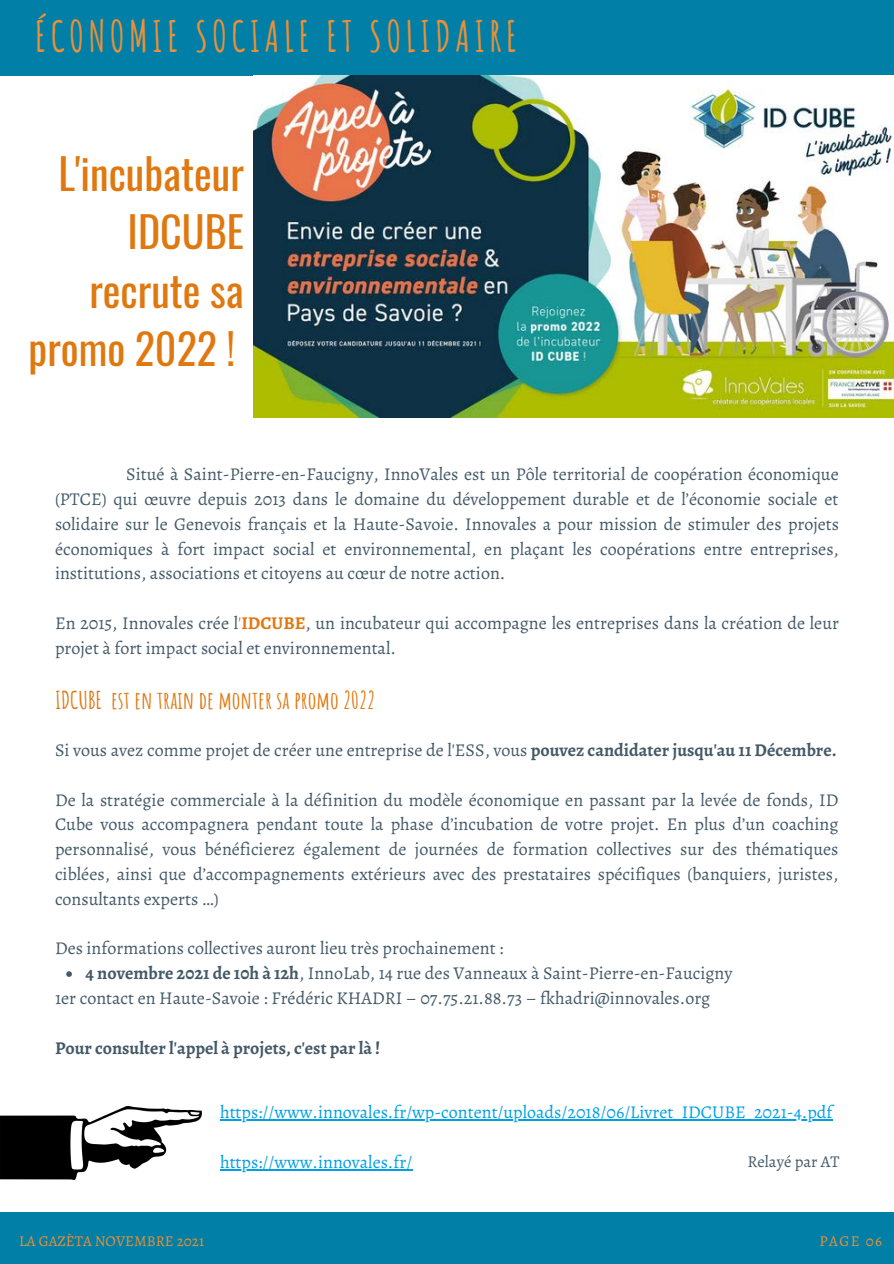
<style>
.page{position:relative;width:894px;height:1264px;background:#fff}
.page>*{position:absolute;margin:0;border:0;box-sizing:border-box;transform-origin:0 0}
.t1{font:42px/58.5px "Oswald";color:#e07810;text-align:right}
.t2{font:700 42px "Amatic SC";letter-spacing:.1em;color:#ec9036}
.t3{font:700 24px "Amatic SC";color:#e07810}
.t4{font:18px/24.8px "Alegreya";color:#435967;text-align:justify}
.t5{font:18px "Alegreya";color:#009fe3}
.t6{font:700 18px "Alegreya";color:#435967}
.t7{font:16.5px "Alegreya";color:#435967}
.t8{font:15px "Alegreya";color:#ec9036}
.s1{color:#e07810}
.s2{font-weight:700;color:#e07810}
.s3{font-weight:700}
</style>
<div class="page">
<div style="left:0;top:1212px;width:893px;height:51px;background:#027fa6"></div>
<div style="left:0;top:0;width:893px;height:76px;background:#027fa6"></div>
<img style="left:253px;top:75px;width:640px;height:343px">
<img style="left:0;top:1106px;width:202px;height:73px">
<svg style="left:66px;top:971px;width:6px;height:5px"></svg>
<hr style="left:220px;top:1119px;width:612px;height:1px;background:#009fe3">
<hr style="left:220px;top:1168px;width:192px;height:2px;background:#009fe3">
<p class="t2" style="left:35px;top:9px;width:484px">ÉCONOMIE SOCIALE ET SOLIDAIRE</p>
<p class="t1" style="left:29px;top:142px;width:217px">L'incubateur<br>IDCUBE recrute sa promo 2022 !</p>
<p class="t4" style="left:55px;top:462px;width:785px;text-indent:71px">Situé à Saint-Pierre-en-Faucigny, InnoVales est un Pôle territorial de coopération économique (PTCE) qui œuvre depuis 2013 dans le domaine du développement durable et de l’économie sociale et solidaire sur le Genevois français et la Haute-Savoie. Innovales a pour mission de stimuler des projets économiques à fort impact social et environnemental, en plaçant les coopérations entre entreprises, institutions, associations et citoyens au cœur de notre action.</p>
<p class="t4" style="left:55px;top:610px;width:785px">En 2015, Innovales crée l<span class="s1">'</span><span class="s2">IDCUBE</span>, un incubateur qui accompagne les entreprises dans la création de leur projet à fort impact social et environnemental.</p>
<p class="t3" style="left:55px;top:684px;width:322px">IDCUBE est en train de monter sa promo 2022</p>
<p class="t4" style="left:55px;top:737px;width:782px">Si vous avez comme projet de créer une entreprise de l'ESS, vous <span class="s3">pouvez candidater jusqu'au 11 Décembre.</span></p>
<p class="t4" style="left:55px;top:787px;width:784px">De la stratégie commerciale à la définition du modèle économique en passant par la levée de fonds, ID Cube vous accompagnera pendant toute la phase d’incubation de votre projet. En plus d’un coaching personnalisé, vous bénéficierez également de journées de formation collectives sur des thématiques ciblées, ainsi que d’accompagnements extérieurs avec des prestataires spécifiques (banquiers, juristes, consultants experts …)</p>
<p class="t4" style="left:55px;top:936px;width:450px">Des informations collectives auront lieu très prochainement :</p>
<p class="t4" style="left:55px;top:985px;width:656px">1er contact en Haute-Savoie : Frédéric KHADRI – 07.75.21.88.73 – fkhadri@innovales.org</p>
<p class="t6" style="left:55px;top:1035px;width:327px">Pour consulter l'appel à projets, c'est par là !</p>
<p class="t4" style="left:86px;top:960px;width:648px"><span class="s3">4 novembre 2021 de 10h à 12h</span>, InnoLab, 14 rue des Vanneaux à Saint-Pierre-en-Faucigny</p>
<p class="t5" style="left:220px;top:1100px;width:614px">https://www.innovales.fr/wp-content/uploads/2018/06/Livret_IDCUBE_2021-4.pdf</p>
<p class="t5" style="left:220px;top:1149px;width:194px">https://www.innovales.fr/</p>
<p class="t7" style="left:747px;top:1150px;width:93px">Relayé par AT</p>
<p class="t8" style="left:19px;top:1230px;width:186px">LA GAZÈTA NOVEMBRE 2021</p>
<p class="t8" style="left:819px;top:1230px;width:64px">PAGE 06</p>
</div>
